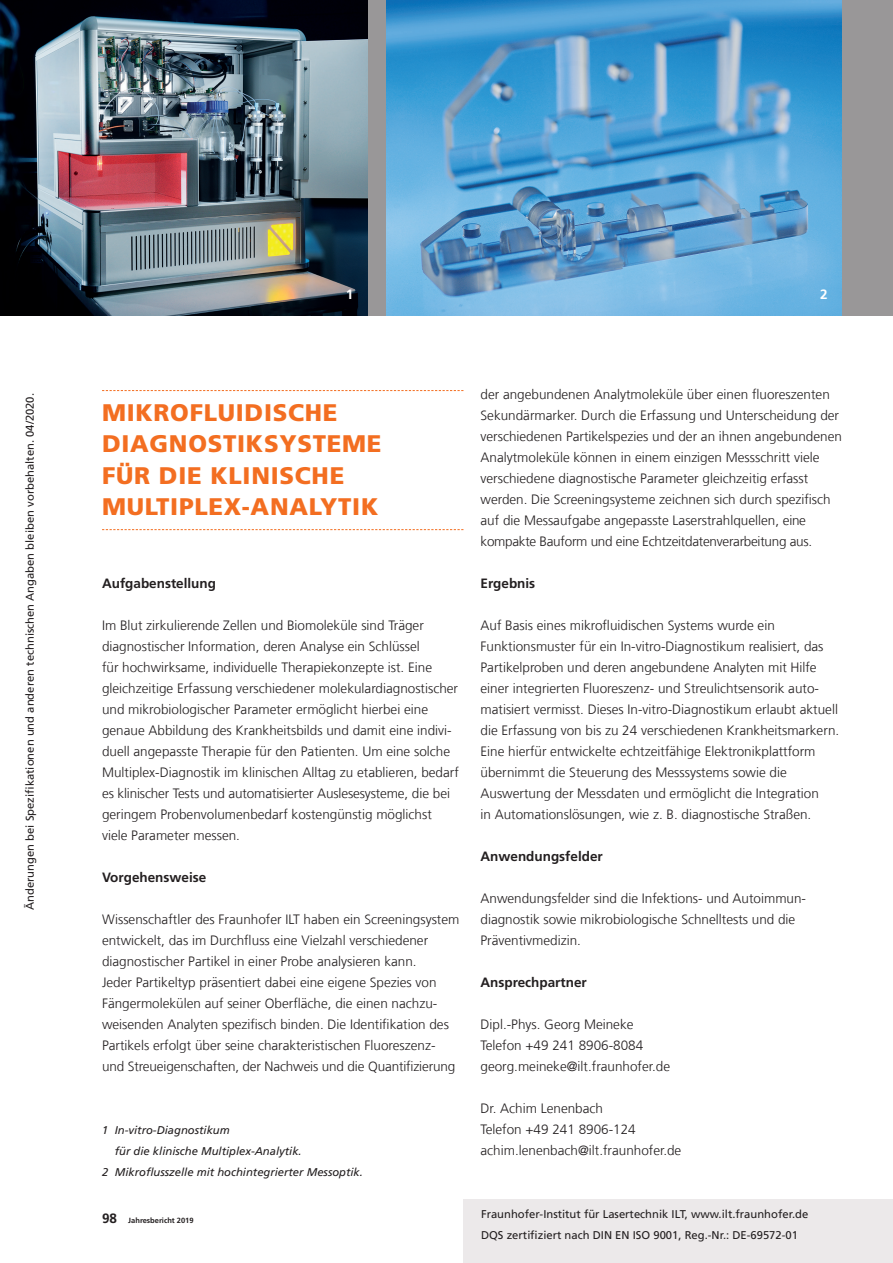
<style>
.page{position:relative;width:893px;height:1263px;background:#fff}
.page>*{position:absolute;margin:0;border:0;box-sizing:border-box;transform-origin:0 0}
.t1{font:900 24px/31.5px "Frutiger LT Com";letter-spacing:.03em;color:#f36e21}
.t2{font:300 13.5px/21px "Frutiger LT Com";color:#231f20}
.t3{font:700 13.5px "Frutiger LT Com";color:#231f20}
.t4{font:700 13.5px "Frutiger LT Com";color:#fff}
.t5{font:11.25px/21px "Frutiger LT Com";color:#231f20}
.t6{font:italic 11.25px "Frutiger LT Com";color:#231f20}
.t7{font:700 7.5px "Frutiger LT Com";color:#231f20}
.s1{font-size:13.5px}
</style>
<div class="page">
<div style="left:463px;top:1199px;width:430px;height:64px;background:#ece9ea"></div>
<div style="left:0;top:0;width:893px;height:315px;background:#999798"></div>
<img style="left:387px;top:0;width:455px;height:315px">
<img style="left:0;top:0;width:368px;height:315px">
<svg style="left:102px;top:390px;width:361px;height:1px"></svg>
<svg style="left:102px;top:529px;width:361px;height:1px"></svg>
<p class="t5" style="left:20px;top:910px;width:518px;rotate:-90deg">Änderungen bei Spezifikationen und anderen technischen Angaben bleiben vorbehalten. 04/2020.</p>
<p class="t4" style="left:346px;top:286px;width:9px">1</p>
<p class="t4" style="left:820px;top:286px;width:9px">2</p>
<h1 class="t1" style="left:102px;top:397px;width:281px">MIKROFLUIDISCHE<br>DIAGNOSTIKSYSTEME<br>FÜR DIE KLINISCHE<br>MULTIPLEX-ANALYTIK</h1>
<p class="t3" style="left:102px;top:575px;width:116px">Aufgabenstellung</p>
<p class="t2" style="left:102px;top:615px;width:358px">Im Blut zirkulierende Zellen und Biomoleküle sind Träger diagnostischer Information, deren Analyse ein Schlüssel<br>für hochwirksame, individuelle Therapiekonzepte ist. Eine gleichzeitige Erfassung verschiedener molekulardiagnostischer und mikrobiologischer Parameter ermöglicht hierbei eine genaue Abbildung des Krankheitsbilds und damit eine indivi&shy;duell angepasste Therapie für den Patienten. Um eine solche Multiplex-Diagnostik im klinischen Alltag zu etablieren, bedarf es klinischer Tests und automatisierter Auslesesysteme, die bei geringem Probenvolumenbedarf kostengünstig möglichst viele Parameter messen.</p>
<p class="t3" style="left:102px;top:869px;width:106px">Vorgehensweise</p>
<p class="t2" style="left:102px;top:909px;width:359px">Wissenschaftler des Fraunhofer ILT haben ein Screeningsystem entwickelt, das im Durchfluss eine Vielzahl verschiedener diagnostischer Partikel in einer Probe analysieren kann.<br>Jeder Partikeltyp präsentiert dabei eine eigene Spezies von Fängermolekülen auf seiner Oberfläche, die einen nachzu&shy;weisenden Analyten spezifisch binden. Die Identifikation des Partikels erfolgt über seine charakteristischen Fluoreszenz&shy;und Streueigenschaften, der Nachweis und die Quantifizierung</p>
<p class="t6" style="left:102px;top:1124px;width:129px">1 In-vitro-Diagnostikum</p>
<p class="t6" style="left:115px;top:1145px;width:188px">für die klinische Multiplex-Analytik.</p>
<p class="t6" style="left:102px;top:1166px;width:262px">2 Mikroflusszelle mit hochintegrierter Messoptik.</p>
<p class="t2" style="left:480px;top:384px;width:363px">der angebundenen Analytmoleküle über einen fluoreszenten Sekundärmarker. Durch die Erfassung und Unterscheidung der verschiedenen Partikelspezies und der an ihnen angebundenen Analytmoleküle können in einem einzigen Messschritt viele verschiedene diagnostische Parameter gleichzeitig erfasst werden. Die Screeningsysteme zeichnen sich durch spezifisch auf die Messaufgabe angepasste Laserstrahlquellen, eine kompakte Bauform und eine Echtzeitdatenverarbeitung aus.</p>
<p class="t3" style="left:480px;top:576px;width:56px">Ergebnis</p>
<p class="t2" style="left:480px;top:615px;width:360px">Auf Basis eines mikrofluidischen Systems wurde ein Funktionsmuster für ein In-vitro-Diagnostikum realisiert, das Partikelproben und deren angebundene Analyten mit Hilfe einer integrierten Fluoreszenz- und Streulichtsensorik auto&shy;matisiert vermisst. Dieses In-vitro-Diagnostikum erlaubt aktuell die Erfassung von bis zu 24 verschiedenen Krankheitsmarkern.<br>Eine hierfür entwickelte echtzeitfähige Elektronikplattform übernimmt die Steuerung des Messsystems sowie die Auswertung der Messdaten und ermöglicht die Integration<br>in Automationslösungen, wie z. B. diagnostische Straßen.</p>
<p class="t3" style="left:480px;top:849px;width:124px">Anwendungsfelder</p>
<p class="t2" style="left:480px;top:888px;width:327px">Anwendungsfelder sind die Infektions- und Autoimmun&shy;diagnostik sowie mikrobiologische Schnelltests und die<br>Präventivmedizin.</p>
<p class="t3" style="left:480px;top:975px;width:108px">Ansprechpartner</p>
<p class="t2" style="left:480px;top:1014px;width:191px">Dipl.-Phys. Georg Meineke<br>Telefon +49 241 8906-8084 georg.meineke@ilt.fraunhofer.de</p>
<p class="t2" style="left:480px;top:1098px;width:202px">Dr. Achim Lenenbach<br>Telefon +49 241 8906-124 achim.lenenbach@ilt.fraunhofer.de</p>
<p class="t7" style="left:102px;top:1216px;width:93px"><span class="s1">98</span> Jahresbericht 2019</p>
<p class="t5" style="left:481px;top:1204px;width:329px">Fraunhofer-Institut für Lasertechnik ILT, www.ilt.fraunhofer.de<br>DQS zertifiziert nach DIN EN ISO 9001, Reg.-Nr.: DE-69572-01</p>
</div>
